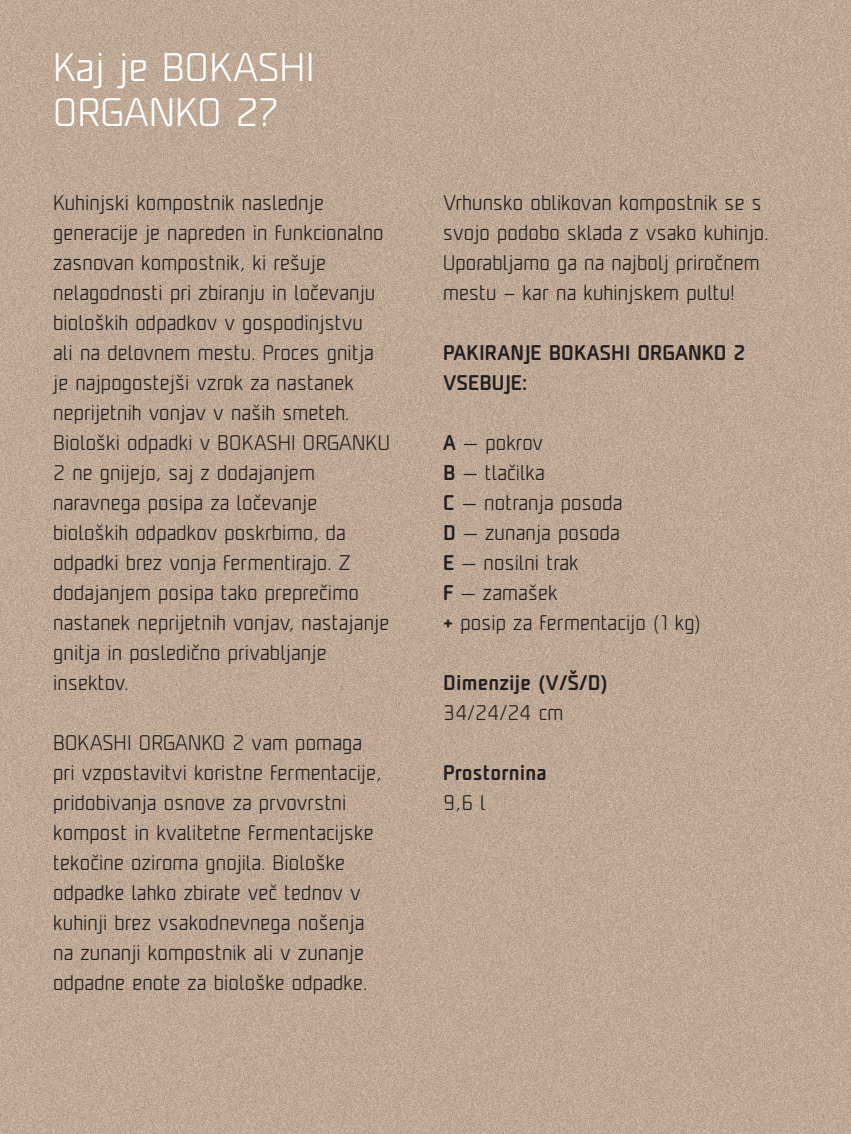
<style>
.page{position:relative;width:851px;height:1134px;background:#fff}
.page>*{position:absolute;margin:0;border:0;box-sizing:border-box;transform-origin:0 0}
.t1{font:300 37.5px/45px "Unicod";letter-spacing:.01em;color:#fff;scale:1.04 1}
.t2{font:300 20px/30px "Unicod";letter-spacing:.01em;color:#231f20}
.t3{font:500 20px/30px "Unicod";letter-spacing:.01em;color:#231f20}
.s1{font-weight:500}
</style>
<div class="page">
<img style="left:0;top:0;width:850px;height:1134px">
<h1 class="t1" style="left:53px;top:44px;width:253px">Kaj je BOKASHI<br>ORGANKO 2?</h1>
<p class="t2" style="left:53px;top:187px;width:338px">Kuhinjski kompostnik naslednje generacije je napreden in funkcionalno zasnovan kompostnik, ki rešuje nelagodnosti pri zbiranju in ločevanju bioloških odpadkov v gospodinjstvu<br>ali na delovnem mestu. Proces gnitja je najpogostejši vzrok za nastanek neprijetnih vonjav v naših smeteh.<br>Biološki odpadki v BOKASHI ORGANKU 2 ne gnijejo, saj z dodajanjem naravnega posipa za ločevanje bioloških odpadkov poskrbimo, da odpadki brez vonja fermentirajo. Z dodajanjem posipa tako preprečimo nastanek neprijetnih vonjav, nastajanje gnitja in posledično privabljanje insektov.</p>
<p class="t2" style="left:53px;top:727px;width:330px">BOKASHI ORGANKO 2 vam pomaga pri vzpostavitvi koristne fermentacije, pridobivanja osnove za prvovrstni kompost in kvalitetne fermentacijske tekočine oziroma gnojila. Biološke odpadke lahko zbirate več tednov v kuhinji brez vsakodnevnega nošenja na zunanji kompostnik ali v zunanje odpadne enote za biološke odpadke.</p>
<p class="t2" style="left:443px;top:187px;width:327px">Vrhunsko oblikovan kompostnik se s svojo podobo sklada z vsako kuhinjo.<br>Uporabljamo ga na najbolj priročnem mestu – kar na kuhinjskem pultu!</p>
<p class="t3" style="left:443px;top:336px;width:304px">PAKIRANJE BOKASHI ORGANKO 2<br>VSEBUJE:</p>
<p class="t2" style="left:443px;top:427px;width:259px"><span class="s1">A</span> — pokrov<br><span class="s1">B</span> — tlačilka<br><span class="s1">C</span> — notranja posoda<br><span class="s1">D</span> — zunanja posoda<br><span class="s1">E</span> — nosilni trak<br><span class="s1">F</span> — zamašek<br><span class="s1">+</span> posip za fermentacijo (1 kg)</p>
<p class="t3" style="left:443px;top:666px;width:166px">Dimenzije (V/Š/D)</p>
<p class="t2" style="left:443px;top:697px;width:122px">34/24/24 cm</p>
<p class="t3" style="left:443px;top:756px;width:105px">Prostornina</p>
<p class="t2" style="left:443px;top:787px;width:44px">9,6 l</p>
</div>
